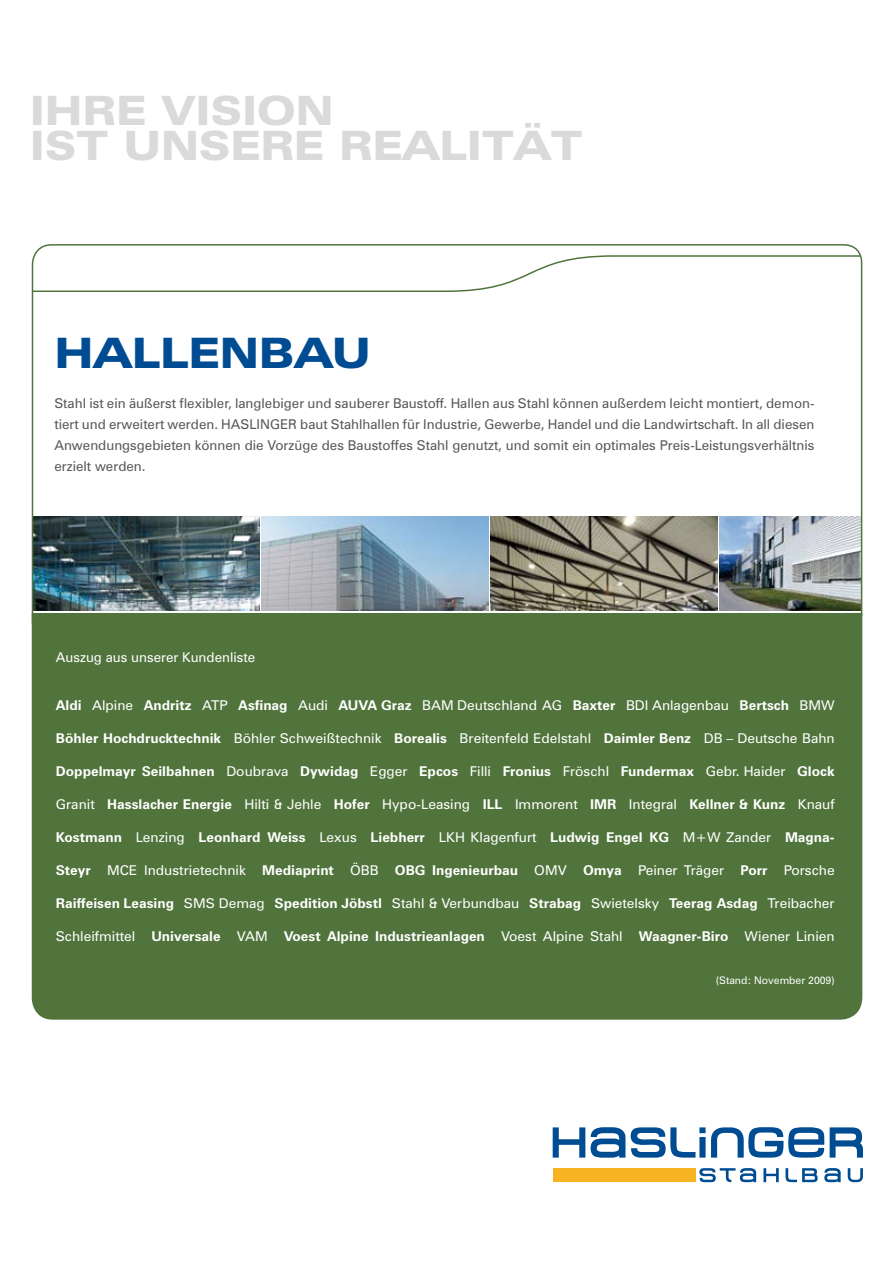
<style>
.page{position:relative;width:893px;height:1263px;background:#fff}
.page>*{position:absolute;margin:0;border:0;box-sizing:border-box;transform-origin:0 0}
.t1{font:900 expanded 42px "Zurich BT";color:#004c93}
.t2{font:900 expanded 40.5px/35.7px "Zurich BT";color:#d9dadb}
.t3{font:13.5px "Zurich BT";color:#fff}
.t4{font:700 13.5px "Zurich BT";color:#fff}
.t5{font:13.5px/21px "Zurich BT";color:#58585a;text-align:justify}
.t6{font:10.5px "Zurich BT";color:#fff}
.s1{font-weight:700}
.s2{font-weight:400}
</style>
<div class="page">
<div style="left:32px;top:626px;width:830px;height:394px;background:#50743b"></div>
<div style="left:553px;top:1168px;width:143px;height:14px;background:#f8b323"></div>
<svg style="left:699px;top:1168px;width:57px;height:14px"></svg>
<svg style="left:763px;top:1168px;width:16px;height:14px"></svg>
<svg style="left:785px;top:1168px;width:33px;height:14px"></svg>
<svg style="left:824px;top:1168px;width:17px;height:14px"></svg>
<svg style="left:848px;top:1168px;width:15px;height:14px"></svg>
<svg style="left:553px;top:1127px;width:72px;height:31px"></svg>
<svg style="left:830px;top:1127px;width:33px;height:30px"></svg>
<svg style="left:631px;top:1127px;width:193px;height:30px"></svg>
<svg style="left:31px;top:244px;width:832px;height:382px"></svg>
<h2 class="t2" style="left:30px;top:92px;width:554px">IHRE VISION<br>IST UNSERE REALITÄT</h2>
<h1 class="t1" style="left:54px;top:328px;width:318px">HALLENBAU</h1>
<p class="t5" style="left:54px;top:393px;width:762px">Stahl ist ein äußerst flexibler, langlebiger und sauberer Baustoff. Hallen aus Stahl können außerdem leicht montiert, demon&shy;tiert und erweitert werden. HASLINGER baut Stahlhallen für Industrie, Gewerbe, Handel und die Landwirtschaft. In all diesen Anwendungsgebieten können die Vorzüge des Baustoffes Stahl genutzt, und somit ein optimales Preis-Leistungsverhältnis erzielt werden.</p>
<p class="t3" style="left:56px;top:649px;width:201px">Auszug aus unserer Kundenliste</p>
<p class="t3" style="left:56px;top:697px;width:780px"><span class="s1">Aldi</span> Alpine <span class="s1">Andritz</span> ATP <span class="s1">Asfinag</span> Audi <span class="s1">AUVA Graz</span> BAM Deutschland AG <span class="s1">Baxter</span> BDI Anlagenbau <span class="s1">Bertsch</span> BMW</p>
<p class="t3" style="left:56px;top:730px;width:780px"><span class="s1">Böhler Hochdrucktechnik</span> Böhler Schweißtechnik <span class="s1">Borealis</span> Breitenfeld Edelstahl <span class="s1">Daimler Benz</span> DB – Deutsche Bahn</p>
<p class="t4" style="left:56px;top:763px;width:780px">Doppelmayr Seilbahnen <span class="s2">Doubrava</span> Dywidag <span class="s2">Egger</span> Epcos <span class="s2">Filli</span> Fronius <span class="s2">Fröschl</span> Fundermax <span class="s2">Gebr. Haider</span> Glock</p>
<p class="t3" style="left:56px;top:796px;width:435px">Granit <span class="s1">Hasslacher Energie</span> Hilti &amp; Jehle <span class="s1">Hofer</span> Hypo-Leasing <span class="s1">ILL</span></p>
<p class="t3" style="left:515px;top:796px;width:321px">Immorent <span class="s1">IMR</span> Integral <span class="s1">Kellner &amp; Kunz</span> Knauf</p>
<p class="t4" style="left:56px;top:829px;width:780px">Kostmann <span class="s2">Lenzing</span> Leonhard Weiss <span class="s2">Lexus</span> Liebherr <span class="s2">LKH Klagenfurt</span> Ludwig Engel KG <span class="s2">M+W Zander</span> Magna-</p>
<p class="t3" style="left:56px;top:862px;width:780px"><span class="s1">Steyr</span> MCE Industrietechnik <span class="s1">Mediaprint</span> ÖBB <span class="s1">OBG Ingenieurbau</span> OMV <span class="s1">Omya</span> Peiner Träger <span class="s1">Porr</span> Porsche</p>
<p class="t4" style="left:56px;top:895px;width:780px">Raiffeisen Leasing <span class="s2">SMS Demag</span> Spedition Jöbstl <span class="s2">Stahl &amp; Verbundbau</span> Strabag <span class="s2">Swietelsky</span> Teerag Asdag <span class="s2">Treibacher</span></p>
<p class="t4" style="left:56px;top:928px;width:780px"><span class="s2">Schleifmittel</span> Universale <span class="s2">VAM</span> Voest Alpine Industrieanlagen <span class="s2">Voest Alpine Stahl</span> Waagner-Biro <span class="s2">Wiener Linien</span></p>
<p class="t6" style="left:716px;top:974px;width:120px">(Stand: November 2009)</p>
</div>
